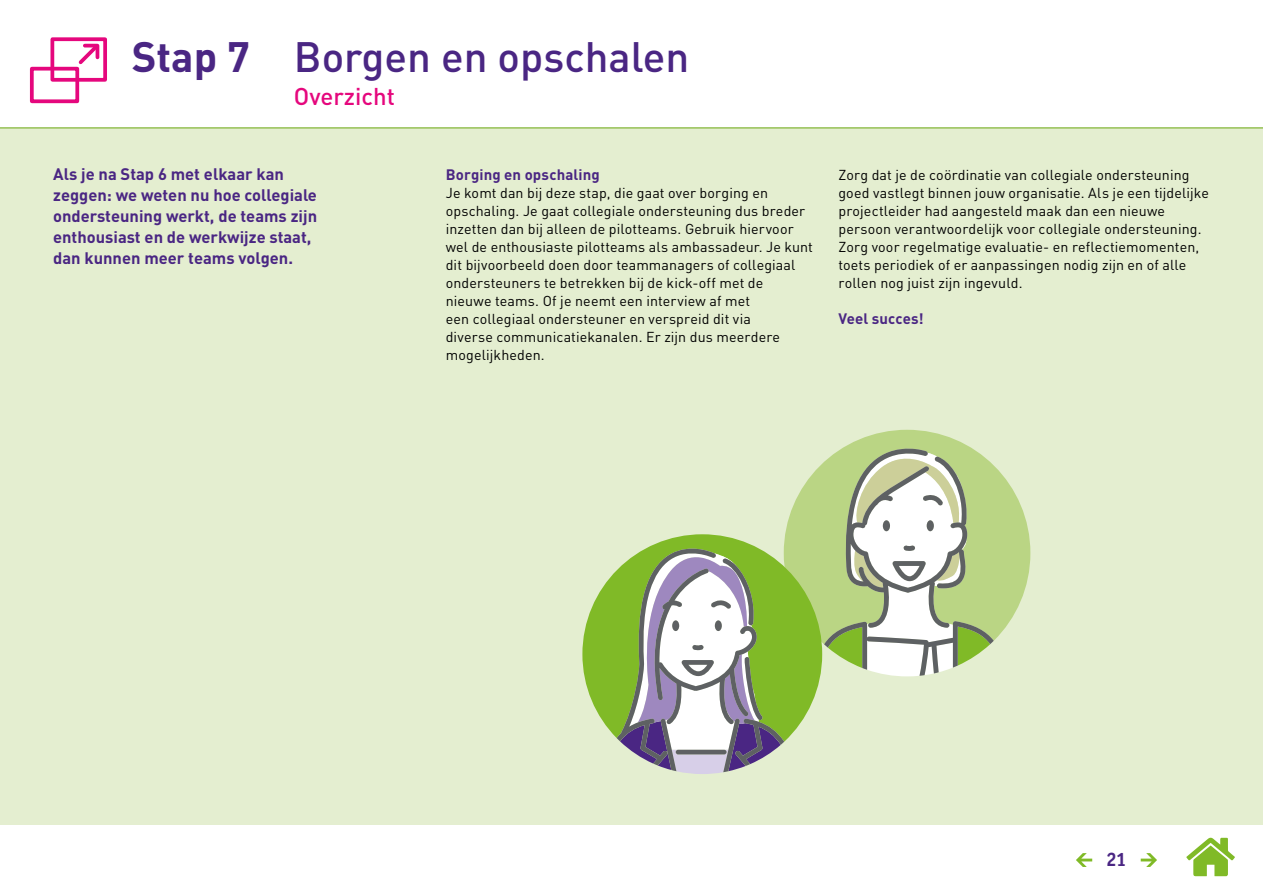
<style>
.page{position:relative;width:1263px;height:893px;background:#fff}
.page>*{position:absolute;margin:0;border:0;box-sizing:border-box;transform-origin:0 0}
.t1{font:500 42px "DINOT";color:#4a2683}
.t2{font:500 24px "DINOT";color:#e5077d}
.t3{font:700 19.5px "Officina Sans ITC Pro";color:#4a2683}
.t4{font:700 16.5px/21px "DINOT";color:#4a2683}
.t5{font:700 15px "DINOT";letter-spacing:.01em;color:#4a2683}
.t6{font:14.25px/18px "DINOT";letter-spacing:.01em;color:#000}
.s1{font-weight:700}
</style>
<div class="page">
<div style="left:0;top:128px;width:1263px;height:697px;background:#e4eed0"></div>
<hr style="left:0;top:128px;width:1263px;height:1px;background:#80ba27">
<svg style="left:1186px;top:837px;width:49px;height:39px"></svg>
<svg style="left:1076px;top:853px;width:16px;height:14px"></svg>
<svg style="left:1141px;top:853px;width:16px;height:14px"></svg>
<div style="left:50px;top:37px;width:57px;height:45px;background:#fff;border:4px solid #e5077d"></div>
<div style="left:30px;top:67px;width:49px;height:36px;border:4px solid #e5077d"></div>
<svg style="left:75px;top:43px;width:25px;height:25px"></svg>
<svg style="left:785px;top:430px;width:245px;height:214px;fill:#bad584"></svg>
<svg style="left:824px;top:442px;width:170px;height:234px;background:#c5d2aa"></svg>
<div style="left:883px;top:520px;width:7px;height:11px;background:#5e6163;border-radius:50%"></div>
<div style="left:927px;top:520px;width:7px;height:11px;background:#5e6163;border-radius:50%"></div>
<svg style="left:582px;top:534px;width:240px;height:208px;fill:#80ba27"></svg>
<svg style="left:617px;top:544px;width:167px;height:230px;background:#a9b697"></svg>
<div style="left:672px;top:620px;width:7px;height:11px;background:#5e6163;border-radius:50%"></div>
<div style="left:715px;top:620px;width:7px;height:11px;background:#5e6163;border-radius:50%"></div>
<h1 class="t1" style="left:132px;top:30px;width:559px"><span class="s1">Stap 7</span> Borgen en opschalen</h1>
<h2 class="t2" style="left:294px;top:81px;width:103px">Overzicht</h2>
<p class="t4" style="left:53px;top:163px;width:265px">Als je na Stap 6 met elkaar kan zeggen: we weten nu hoe collegiale ondersteuning werkt, de teams zijn enthousiast en de werkwijze staat, dan kunnen meer teams volgen.</p>
<p class="t5" style="left:446px;top:165px;width:155px">Borging en opschaling</p>
<p class="t6" style="left:446px;top:184px;width:369px">Je komt dan bij deze stap, die gaat over borging en opschaling. Je gaat collegiale ondersteuning dus breder inzetten dan bij alleen de pilotteams. Gebruik hiervoor wel de enthousiaste pilotteams als ambassadeur. Je kunt dit bijvoorbeeld doen door teammanagers of collegiaal ondersteuners te betrekken bij de kick-off met de<br>nieuwe teams. Of je neemt een interview af met<br>een collegiaal ondersteuner en verspreid dit via<br>diverse communicatiekanalen. Er zijn dus meerdere mogelijkheden.</p>
<p class="t6" style="left:838px;top:166px;width:372px">Zorg dat je de coördinatie van collegiale ondersteuning goed vastlegt binnen jouw organisatie. Als je een tijdelijke projectleider had aangesteld maak dan een nieuwe persoon verantwoordelijk voor collegiale ondersteuning.<br>Zorg voor regelmatige evaluatie- en reflectiemomenten, toets periodiek of er aanpassingen nodig zijn en of alle rollen nog juist zijn ingevuld.</p>
<p class="t5" style="left:838px;top:309px;width:87px">Veel succes!</p>
<h3 class="t3" style="left:1106px;top:847px;width:22px">21</h3>
</div>
